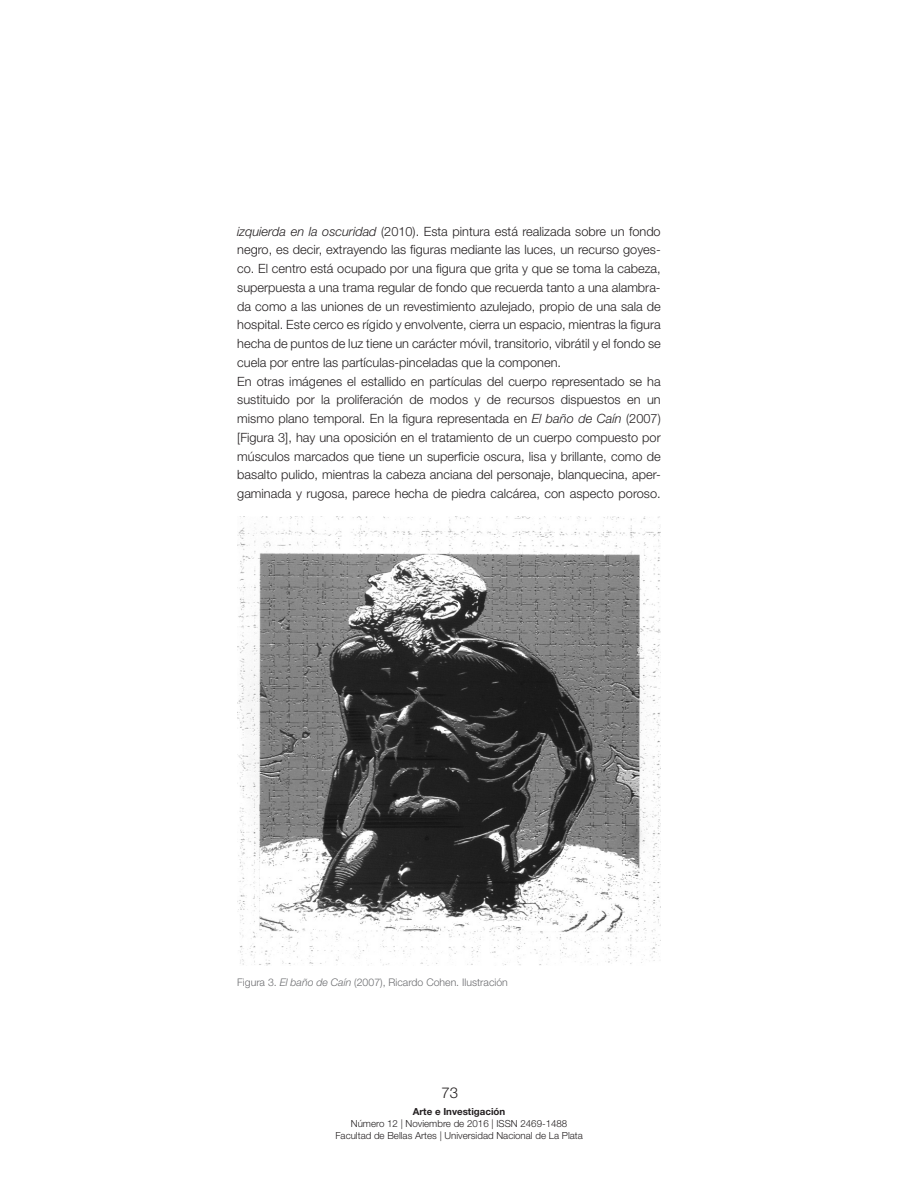
<style>
.page{position:relative;width:898px;height:1195px;background:#fff}
.page>*{position:absolute;margin:0;border:0;box-sizing:border-box;transform-origin:0 0}
.t1{font:300 15px "Helvetica Neue LT Std";color:#231f20}
.t2{font:300 12.75px/18.8px "Helvetica Neue LT Std";color:#231f20}
.t3{font:300 10.5px "Helvetica Neue LT Std";color:#6c6d70}
.t4{font:300 9.75px/11.7px "Helvetica Neue LT Std";color:#231f20;text-align:center}
.t5{font:700 9.75px "Helvetica Neue LT Std";color:#231f20}
.s1{font-style:italic}
</style>
<div class="page">
<img style="left:237px;top:517px;width:423px;height:449px">
<p class="t2" style="left:237px;top:221px;width:425px"><span class="s1">izquierda en la oscuridad</span> (2010). Esta pintura está realizada sobre un fondo negro, es decir, extrayendo las figuras mediante las luces, un recurso goyes&shy;co. El centro está ocupado por una figura que grita y que se toma la cabeza, superpuesta a una trama regular de fondo que recuerda tanto a una alambra&shy;da como a las uniones de un revestimiento azulejado, propio de una sala de hospital. Este cerco es rígido y envolvente, cierra un espacio, mientras la figura hecha de puntos de luz tiene un carácter móvil, transitorio, vibrátil y el fondo se cuela por entre las partículas-pinceladas que la componen.<br>En otras imágenes el estallido en partículas del cuerpo representado se ha sustituido por la proliferación de modos y de recursos dispuestos en un mismo plano temporal. En la figura representada en <span class="s1">El baño de Caín</span> (2007) [Figura 3], hay una oposición en el tratamiento de un cuerpo compuesto por músculos marcados que tiene un superficie oscura, lisa y brillante, como de basalto pulido, mientras la cabeza anciana del personaje, blanquecina, aper&shy;gaminada y rugosa, parece hecha de piedra calcárea, con aspecto poroso.</p>
<p class="t3" style="left:237px;top:975px;width:272px">Figura 3. <span class="s1">El baño de Caín</span> (2007), Ricardo Cohen. Ilustración</p>
<p class="t1" style="left:441px;top:1084px;width:18px">73</p>
<p class="t5" style="left:412px;top:1106px;width:94px">Arte e Investigación</p>
<p class="t4" style="left:335px;top:1117px;width:249px">Número 12 | Noviembre de 2016 | ISSN 2469-1488<br>Facultad de Bellas Artes | Universidad Nacional de La Plata</p>
</div>
